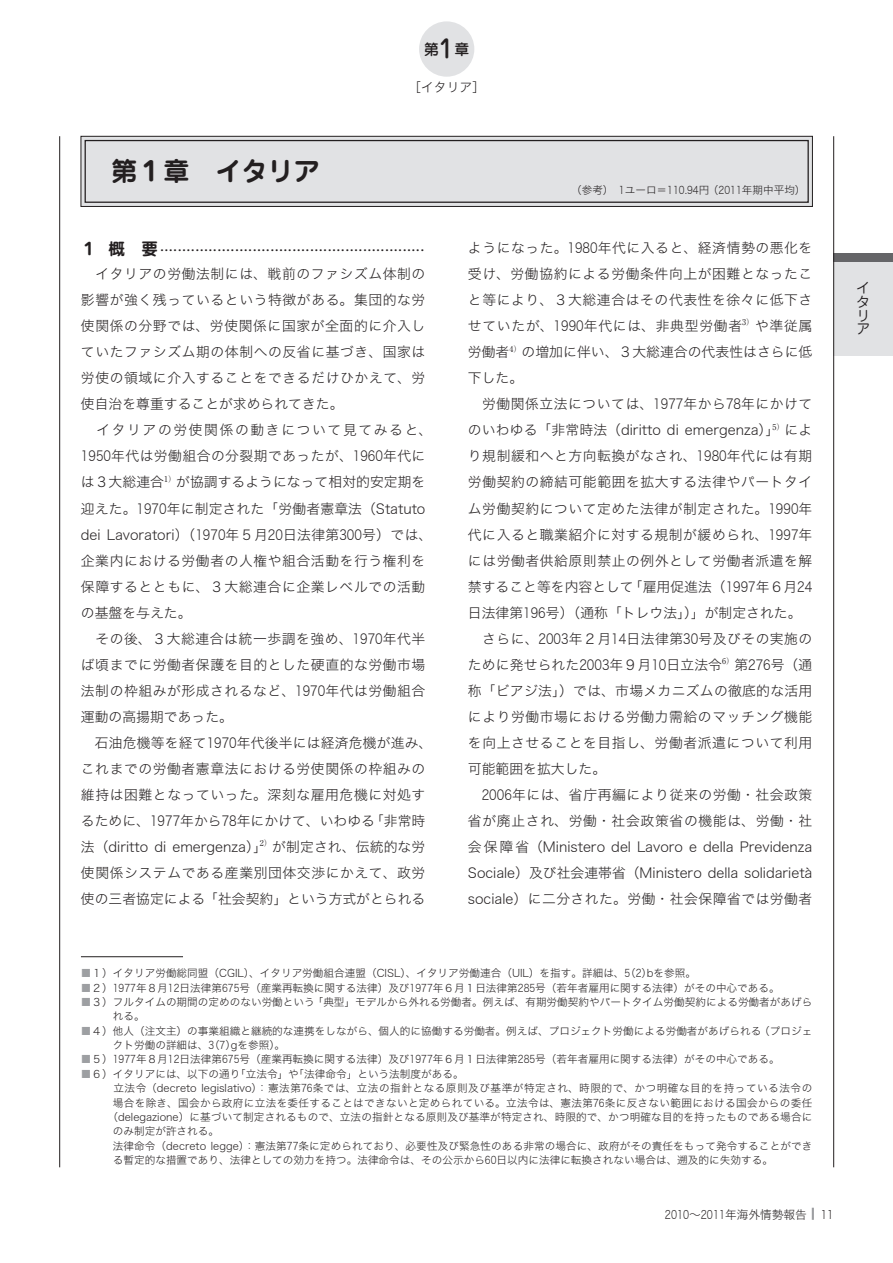
<style>
.page{position:relative;width:893px;height:1263px;background:#fff}
.page>*{position:absolute;margin:0;border:0;box-sizing:border-box;transform-origin:0 0}
.t1{font:26.1px "Jun 501 Pro Bold 90 msp RKSJ H";color:#231f20}
.t2{font:14.85px "Jun 34 Pro Medium 90 msp RKSJ H";color:#231f20}
.t3{font:13.8px/26.1px "Hira Kaku Std W2 90 msp RKSJ H";letter-spacing:.04em;color:#231f20}
.t4{font:13.8px/26.1px "Hira Kaku Std W2 90 msp RKSJ H";letter-spacing:.04em;color:#231f20;text-align:justify;scale:.85 1}
.t5{font:13.8px/13.8px "Jun 201 Pro Regular 90 msp RKSJ V";color:#231f20}
.t6{font:12.75px "Hira Kaku Std W2 90 msp RKSJ H";color:#231f20}
.t7{font:11.7px "Hira Kaku Std W2 90 msp RKSJ H";color:#231f20;scale:.81 1}
.t8{font:10.65px/14.4px "Hira Kaku Std W2 90 msp RKSJ H";color:#231f20}
.t9{font:10.65px "Hira Kaku Std W2 90 msp RKSJ H";letter-spacing:.05em;color:#231f20}
.t10{font:10.65px "Hira Kaku Std W2 90 msp RKSJ H";letter-spacing:.03em;color:#231f20}
.t11{font:10.65px "Jun 501 Pro Bold 90 msp RKSJ H";color:#231f20}
.s1{font-size:24.45px}
.s2{font-size:16.5px}
.s3{color:#9d9fa2}
</style>
<div class="page">
<div style="left:833px;top:253px;width:60px;height:102px;background:#e1e2e4"></div>
<div style="left:833px;top:253px;width:60px;height:9px;background:#656568"></div>
<div style="left:419px;top:21px;width:55px;height:56px;background:#e1e2e4;border-radius:50%"></div>
<hr style="left:59px;top:136px;width:1px;height:1031px;background:#231f20">
<hr style="left:833px;top:136px;width:1px;height:1031px;background:#231f20">
<svg style="left:812px;top:1208px;width:2px;height:12px"></svg>
<div style="left:81px;top:136px;width:731px;height:70px;background:#e1e2e4"></div>
<div style="left:81px;top:136px;width:731px;height:71px;border:1px solid #231f20"></div>
<div style="left:85px;top:140px;width:724px;height:63px;border:1px solid #231f20"></div>
<hr style="left:81px;top:956px;width:102px;height:1px;background:#231f20">
<h1 class="t1" style="left:111px;top:162px;width:210px">第１章　イタリア</h1>
<p class="t2" style="left:424px;top:44px;width:47px">第<span class="s1">1</span>章</p>
<p class="t6" style="left:408px;top:83px;width:78px">［イタリア］</p>
<p class="t8" style="left:571px;top:184px;width:236px">（参考） 1ユーロ＝110.94円（2011年期中平均）</p>
<p class="t11" style="left:81px;top:243px;width:345px"><span class="s2">１ 概　要</span> ............................................................</p>
<p class="t3" style="left:81px;top:263px;width:353px">　イタリアの労働法制には、戦前のファシズム体制の影響が強く残っているという特徴がある。集団的な労使関係の分野では、労使関係に国家が全面的に介入していたファシズム期の体制への反省に基づき、国家は労使の領域に介入することをできるだけひかえて、労使自治を尊重することが求められてきた。<br>　イタリアの労使関係の動きについて見てみると、<br>1950年代は労働組合の分裂期であったが、1960年代には３大総連合<sup>1）</sup>が協調するようになって相対的安定期を迎えた。1970年に制定された「労働者憲章法（Statuto dei Lavoratori）（1970年５月20日法律第300号）では、企業内における労働者の人権や組合活動を行う権利を保障するとともに、３大総連合に企業レベルでの活動の基盤を与えた。<br>　その後、３大総連合は統一歩調を強め、1970年代半ば頃までに労働者保護を目的とした硬直的な労働市場法制の枠組みが形成されるなど、1970年代は労働組合運動の高揚期であった。<br>　石油危機等を経て1970年代後半には経済危機が進み、これまでの労働者憲章法における労使関係の枠組みの維持は困難となっていった。深刻な雇用危機に対処するために、1977年から78年にかけて、いわゆる「非常時法（diritto di emergenza）」<sup>2）</sup>が制定され、伝統的な労使関係システムである産業別団体交渉にかえて、政労使の三者協定による「社会契約」という方式がとられる</p>
<p class="t3" style="left:468px;top:237px;width:346px">ようになった。1980年代に入ると、経済情勢の悪化を受け、労働協約による労働条件向上が困難となったこと等により、３大総連合はその代表性を徐々に低下させていたが、1990年代には、非典型労働者<sup>3）</sup>や準従属労働者<sup>4）</sup>の増加に伴い、３大総連合の代表性はさらに低下した。<br>　労働関係立法については、1977年から78年にかけてのいわゆる「非常時法（diritto di emergenza）」<sup>5）</sup>により規制緩和へと方向転換がなされ、1980年代には有期労働契約の締結可能範囲を拡大する法律やパートタイム労働契約について定めた法律が制定された。1990年代に入ると職業紹介に対する規制が緩められ、1997年には労働者供給原則禁止の例外として労働者派遣を解禁すること等を内容として「雇用促進法（1997年６月24日法律第196号）（通称「トレウ法」）」が制定された。　さらに、2003年２月14日法律第30号及びその実施のために発せられた2003年９月10日立法令<sup>6）</sup>第276号（通称「ビアジ法」）では、市場メカニズムの徹底的な活用により労働市場における労働力需給のマッチング機能を向上させることを目指し、労働者派遣について利用可能範囲を拡大した。</p>
<p class="t4" style="left:468px;top:784px;width:407px;text-indent:14px">2006年には、省庁再編により従来の労働・社会政策省が廃止され、労働・社会政策省の機能は、労働・社会保障省（Ministero del Lavoro e della Previdenza Sociale）及び社会連帯省（Ministero della solidarietà sociale）に二分された。労働・社会保障省では労働者</p>
<p class="t8" style="left:81px;top:968px;width:617px"><span class="s3">■</span>１）イタリア労働総同盟（CGIL）、イタリア労働組合連盟（CISL）、イタリア労働連合（UIL）を指す。詳細は、5（2）bを参照。</p>
<p class="t8" style="left:81px;top:982px;width:700px"><span class="s3">■</span>２）1977年８月12日法律第675号（産業再転換に関する法律）及び1977年６月１日法律第285号（若年者雇用に関する法律）がその中心である。</p>
<p class="t8" style="left:113px;top:996px;width:701px;text-indent:-32px"><span class="s3">■</span>３）フルタイムの期間の定めのない労働という「典型」モデルから外れる労働者。例えば、有期労働契約やパートタイム労働契約による労働者があげられる。</p>
<p class="t8" style="left:113px;top:1025px;width:701px;text-indent:-32px"><span class="s3">■</span>４）他人（注文主）の事業組織と継続的な連携をしながら、個人的に協働する労働者。例えば、プロジェクト労働による労働者があげられる（プロジェクト労働の詳細は、3（7）gを参照）。</p>
<p class="t8" style="left:81px;top:1054px;width:700px"><span class="s3">■</span>５）1977年８月12日法律第675号（産業再転換に関する法律）及び1977年６月１日法律第285号（若年者雇用に関する法律）がその中心である。</p>
<p class="t8" style="left:81px;top:1068px;width:384px"><span class="s3">■</span>６）イタリアには、以下の通り「立法令」や「法律命令」という法制度がある。</p>
<p class="t9" style="left:81px;top:1084px;width:733px">　　　立法令（decreto legislativo）：憲法第76条では、立法の指針となる原則及び基準が特定され、時限的で、かつ明確な目的を持っている法令の</p>
<p class="t10" style="left:113px;top:1099px;width:701px">場合を除き、国会から政府に立法を委任することはできないと定められている。立法令は、憲法第76条に反さない範囲における国会からの委任</p>
<p class="t8" style="left:108px;top:1111px;width:706px">（delegazione）に基づいて制定されるもので、立法の指針となる原則及び基準が特定され、時限的で、かつ明確な目的を持ったものである場合に</p>
<p class="t8" style="left:113px;top:1125px;width:108px">のみ制定が許される。</p>
<p class="t8" style="left:81px;top:1140px;width:733px">　　　法律命令（decreto legge）：憲法第77条に定められており、必要性及び緊急性のある非常の場合に、政府がその責任をもって発令することができ</p>
<p class="t8" style="left:113px;top:1154px;width:662px">る暫定的な措置であり、法律としての効力を持つ。法律命令は、その公示から60日以内に法律に転換されない場合は、遡及的に失効する。</p>
<p class="t7" style="left:665px;top:1210px;width:210px">2010～2011年海外情勢報告 11</p>
<p class="t5" style="left:856px;top:283px;width:14px">イタリア</p>
</div>
